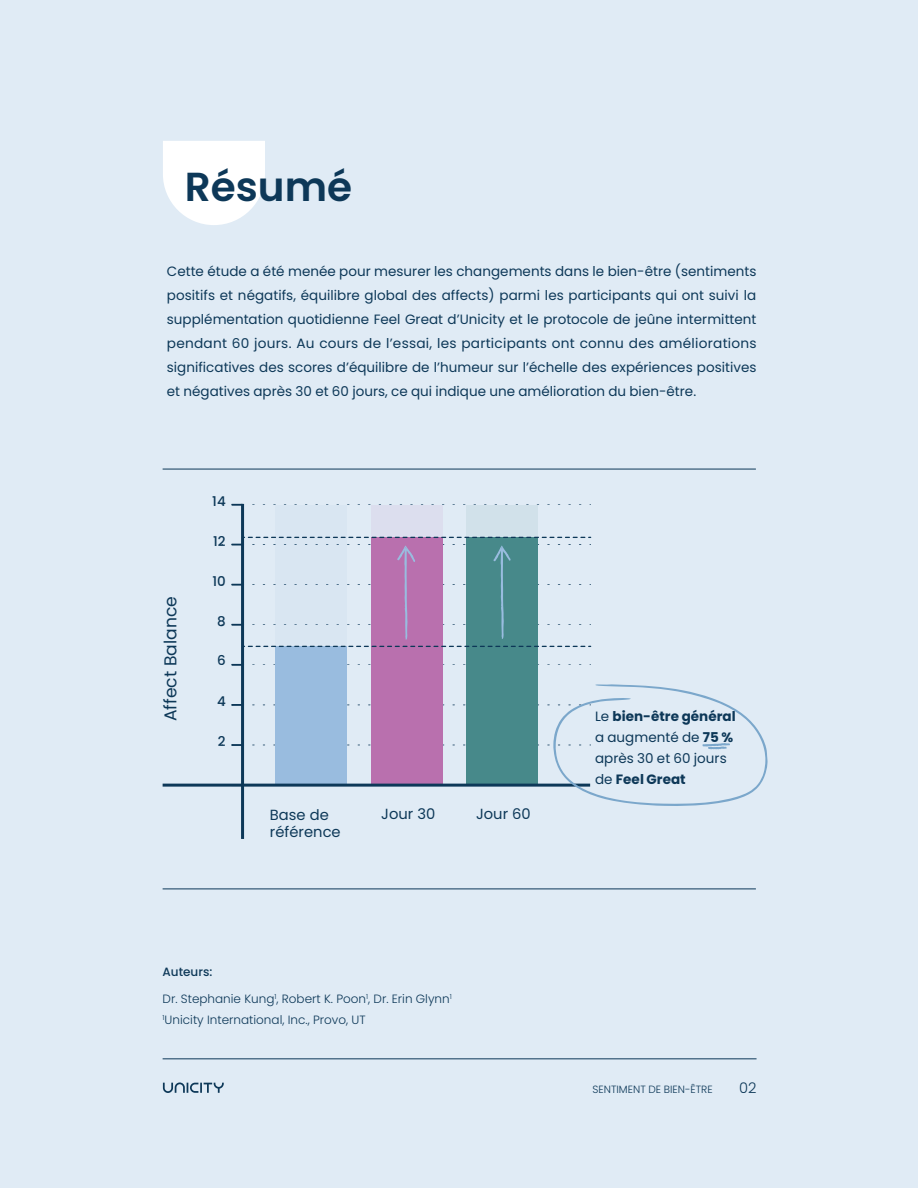
<style>
.page{position:relative;width:918px;height:1188px;background:#e0ebf5}
.page>*{position:absolute;margin:0;border:0;box-sizing:border-box;transform-origin:0 0}
.t1{font:600 40.5px "Poppins";color:#0d3858}
.t2{font:17.1px "Poppins";color:#0d3858}
.t3{font:14.7px/17.1px "Poppins";color:#0d3858}
.t4{font:300 14.7px "Poppins";color:#0d3858}
.t5{font:13.5px/24px "Poppins";color:#0d3858;text-align:justify}
.t6{font:500 13.5px "Poppins";color:#0d3858}
.t7{font:300 12px/21px "Poppins";color:#0d3858}
.t8{font:500 12px "Poppins";color:#0d3858}
.t9{font:300 10.5px "Poppins";color:#0d3858}
.s1{font-weight:700}
</style>
<div class="page">
<hr style="left:163px;top:1058px;width:594px;height:1px;background:#0d3858">
<svg style="left:163px;top:1082px;width:61px;height:11px"></svg>
<svg style="left:163px;top:141px;width:102px;height:84px;background:#fafcfd"></svg>
<hr style="left:163px;top:469px;width:593px;height:1px;background:#0d3858">
<hr style="left:163px;top:889px;width:593px;height:1px;background:#0d3858">
<hr style="left:241px;top:504px;width:3px;height:335px;background:#0d3858">
<svg style="left:222px;top:664px;width:359px;height:2px"></svg>
<svg style="left:222px;top:504px;width:359px;height:2px"></svg>
<div style="left:276px;top:505px;width:71px;height:280px;background:#d9e6f2"></div>
<div style="left:276px;top:646px;width:71px;height:139px;background:#99bcdf"></div>
<div style="left:371px;top:505px;width:71px;height:280px;background:#dcdeee"></div>
<div style="left:371px;top:537px;width:71px;height:248px;background:#b970ae"></div>
<div style="left:466px;top:505px;width:71px;height:280px;background:#d1e1ea"></div>
<div style="left:466px;top:537px;width:71px;height:248px;background:#47898a"></div>
<svg style="left:222px;top:544px;width:359px;height:96px"></svg>
<svg style="left:244px;top:646px;width:347px;height:1px"></svg>
<svg style="left:244px;top:537px;width:347px;height:1px"></svg>
<hr style="left:163px;top:784px;width:427px;height:3px;background:#0d3858">
<svg style="left:222px;top:684px;width:546px;height:122px"></svg>
<h1 class="t1" style="left:185px;top:163px;width:169px">Résumé</h1>
<p class="t5" style="left:167px;top:259px;width:591px">Cette étude a été menée pour mesurer les changements dans le bien-être (sentiments positifs et négatifs, équilibre global des affects) parmi les participants qui ont suivi la supplémentation quotidienne Feel Great d’Unicity et le protocole de jeûne intermittent pendant 60 jours. Au cours de l’essai, les participants ont connu des améliorations significatives des scores d’équilibre de l’humeur sur l’échelle des expériences positives et négatives après 30 et 60 jours, ce qui indique une amélioration du bien-être.</p>
<p class="t2" style="left:160px;top:721px;width:127px;rotate:-90deg">Affect Balance</p>
<p class="t6" style="left:212px;top:493px;width:15px">14</p>
<p class="t6" style="left:213px;top:533px;width:14px">12</p>
<p class="t6" style="left:212px;top:573px;width:15px">10</p>
<p class="t6" style="left:217px;top:613px;width:10px">8</p>
<p class="t6" style="left:217px;top:653px;width:10px">6</p>
<p class="t6" style="left:217px;top:693px;width:10px">4</p>
<p class="t6" style="left:218px;top:733px;width:9px">2</p>
<p class="t3" style="left:270px;top:806px;width:72px">Base de référence</p>
<p class="t3" style="left:381px;top:806px;width:56px">Jour 30</p>
<p class="t3" style="left:476px;top:806px;width:56px">Jour 60</p>
<p class="t8" style="left:163px;top:965px;width:51px">Auteurs:</p>
<p class="t7" style="left:163px;top:989px;width:291px">Dr. Stephanie Kung<sup>1</sup>, Robert K. Poon<sup>1</sup>, Dr. Erin Glynn<sup>1<br>1</sup>Unicity International, Inc., Provo, UT</p>
<p class="t5" style="left:595px;top:706px;width:142px;line-height:21px;text-align:left">Le <span class="s1">bien-être général </span>a augmenté de <span class="s1">75 % </span>après 30 et 60 jours de <span class="s1">Feel Great</span></p>
<p class="t9" style="left:592px;top:1083px;width:122px">SENTIMENT DE BIEN-ÊTRE</p>
<p class="t4" style="left:739px;top:1079px;width:19px">02</p>
</div>
